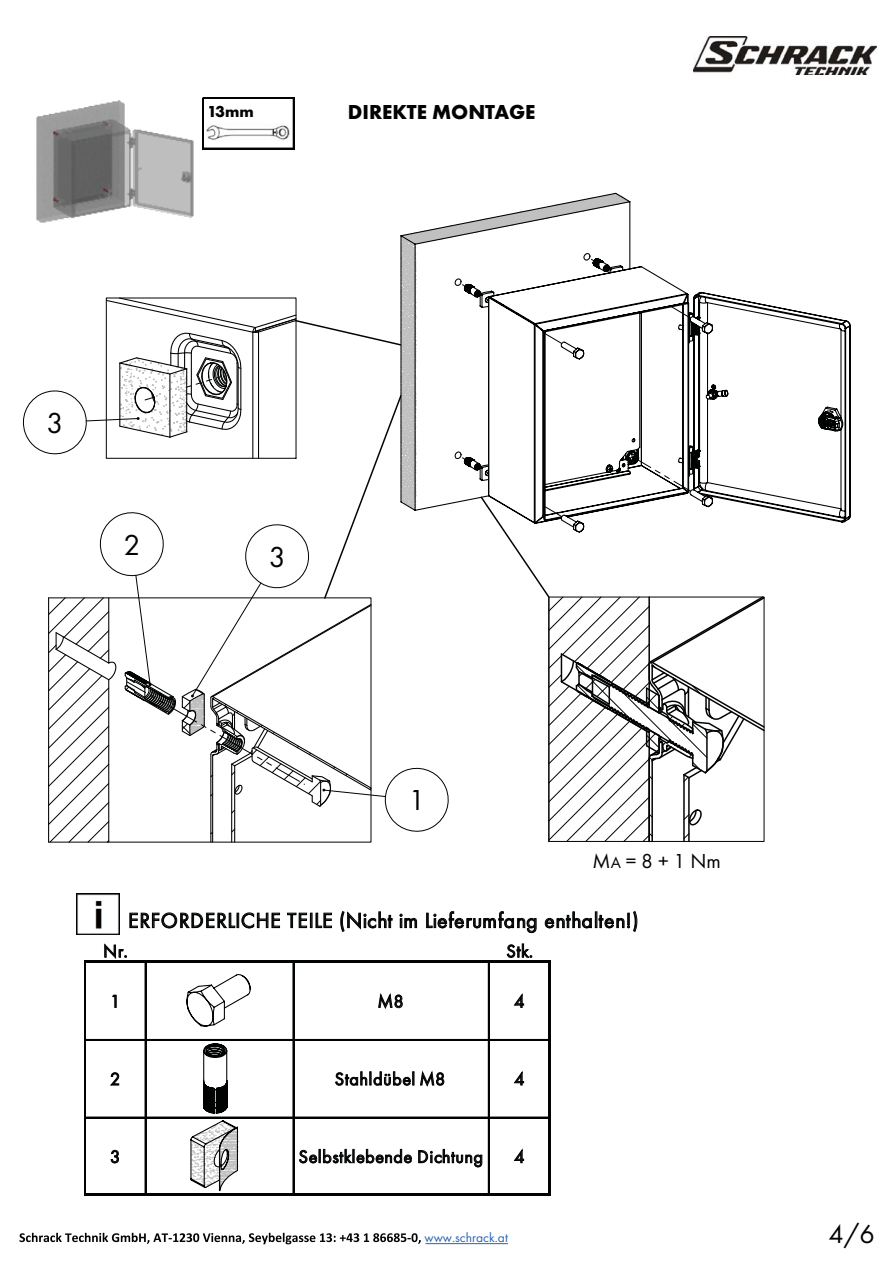
<style>
.page{position:relative;width:893px;height:1263px;background:#fff}
.page>*{position:absolute;margin:0;border:0;box-sizing:border-box;transform-origin:0 0}
.t1{font:30px "Futura PT";color:#010202}
.t2{font:27px "Futura PT";color:#010202}
.t3{font:21.75px "Futura PT";letter-spacing:.025em;color:#010202}
.t4{font:700 21px "Futura PT";color:#010202}
.t5{font:21px "Futura PT";color:#010202}
.t6{font:18.3px "Futura PT";letter-spacing:.035em;color:#010202}
.t7{font:700 16.5px "Futura PT";color:#010202}
.t8{font:13.5px "Futura PT";color:#2864b0}
.s1{font-size:16.5px}
</style>
<div class="page">
<img style="left:207px;top:125px;width:82px;height:15px">
<hr style="left:203px;top:98px;width:1px;height:51px;background:#010202">
<hr style="left:293px;top:98px;width:1px;height:51px;background:#010202">
<hr style="left:203px;top:98px;width:91px;height:1px;background:#010202">
<hr style="left:203px;top:148px;width:91px;height:1px;background:#010202">
<img style="left:36px;top:100px;width:158px;height:123px">
<svg style="left:119px;top:193px;width:75px;height:30px"></svg>
<svg style="left:400px;top:192px;width:451px;height:331px"></svg>
<svg style="left:461px;top:258px;width:231px;height:260px"></svg>
<svg style="left:479px;top:457px;width:287px;height:386px"></svg>
<svg style="left:23px;top:297px;width:429px;height:546px"></svg>
<img style="left:693px;top:36px;width:184px;height:39px">
<svg style="left:19px;top:1233px;width:402px;height:11px"></svg>
<hr style="left:425px;top:1243px;width:83px;height:1px;background:#2864b0">
<img style="left:76px;top:893px;width:43px;height:41px">
<svg style="left:186px;top:974px;width:65px;height:218px"></svg>
<svg style="left:129px;top:912px;width:31px;height:16px"></svg>
<div style="left:162px;top:913px;width:15px;height:15px;border:1px solid #010202;border-radius:50%"></div>
<div style="left:163px;top:914px;width:12px;height:13px;border:1px solid #010202;border-radius:50%"></div>
<svg style="left:180px;top:912px;width:100px;height:16px"></svg>
<svg style="left:287px;top:913px;width:45px;height:15px"></svg>
<svg style="left:340px;top:911px;width:53px;height:21px"></svg>
<svg style="left:400px;top:914px;width:17px;height:14px"></svg>
<svg style="left:426px;top:911px;width:111px;height:22px"></svg>
<svg style="left:545px;top:911px;width:92px;height:21px"></svg>
<svg style="left:104px;top:943px;width:23px;height:16px"></svg>
<svg style="left:507px;top:943px;width:25px;height:15px"></svg>
<svg style="left:112px;top:995px;width:5px;height:13px"></svg>
<svg style="left:378px;top:993px;width:25px;height:16px"></svg>
<svg style="left:514px;top:994px;width:10px;height:14px"></svg>
<svg style="left:110px;top:1072px;width:9px;height:14px"></svg>
<svg style="left:335px;top:1070px;width:109px;height:17px"></svg>
<svg style="left:514px;top:1072px;width:10px;height:14px"></svg>
<svg style="left:111px;top:1150px;width:8px;height:13px"></svg>
<svg style="left:299px;top:1149px;width:113px;height:15px"></svg>
<svg style="left:418px;top:1149px;width:65px;height:18px"></svg>
<svg style="left:514px;top:1149px;width:10px;height:14px"></svg>
<hr style="left:84px;top:961px;width:1px;height:235px;background:#010202">
<hr style="left:145px;top:963px;width:1px;height:231px;background:#010202">
<hr style="left:293px;top:963px;width:1px;height:231px;background:#010202">
<hr style="left:488px;top:963px;width:1px;height:231px;background:#010202">
<hr style="left:548px;top:963px;width:2px;height:233px;background:#010202">
<hr style="left:85px;top:961px;width:465px;height:2px;background:#010202">
<hr style="left:85px;top:1039px;width:463px;height:2px;background:#010202">
<hr style="left:85px;top:1117px;width:463px;height:1px;background:#010202">
<hr style="left:85px;top:1194px;width:465px;height:2px;background:#010202">
<p class="t7" style="left:207px;top:104px;width:48px">13mm</p>
<p class="t4" style="left:348px;top:103px;width:189px">DIREKTE MONTAGE</p>
<h1 class="t1" style="left:47px;top:410px;width:19px">3</h1>
<h1 class="t1" style="left:124px;top:531px;width:19px">2</h1>
<h1 class="t1" style="left:269px;top:544px;width:19px">3</h1>
<h1 class="t1" style="left:408px;top:787px;width:19px">1</h1>
<p class="t5" style="left:593px;top:851px;width:130px">M<span class="s1">A</span> = 8 + 1 Nm</p>
<p class="t3" style="left:128px;top:911px;width:512px">ERFORDERLICHE TEILE (Nicht im Lieferumfang enthalten!)</p>
<p class="t6" style="left:103px;top:943px;width:26px">Nr.</p>
<p class="t6" style="left:506px;top:943px;width:28px">Stk.</p>
<p class="t6" style="left:110px;top:993px;width:12px">1</p>
<p class="t6" style="left:378px;top:993px;width:28px">M8</p>
<p class="t6" style="left:514px;top:993px;width:12px">4</p>
<p class="t6" style="left:110px;top:1071px;width:12px">2</p>
<p class="t6" style="left:335px;top:1071px;width:112px">Stahldübel M8</p>
<p class="t6" style="left:514px;top:1071px;width:12px">4</p>
<p class="t6" style="left:110px;top:1149px;width:12px">3</p>
<p class="t6" style="left:299px;top:1149px;width:186px">Selbstklebende Dichtung</p>
<p class="t6" style="left:514px;top:1149px;width:12px">4</p>
<p class="t8" style="left:424px;top:1231px;width:85px">www.schrack.at</p>
<p class="t2" style="left:828px;top:1222px;width:48px">4/6</p>
</div>
